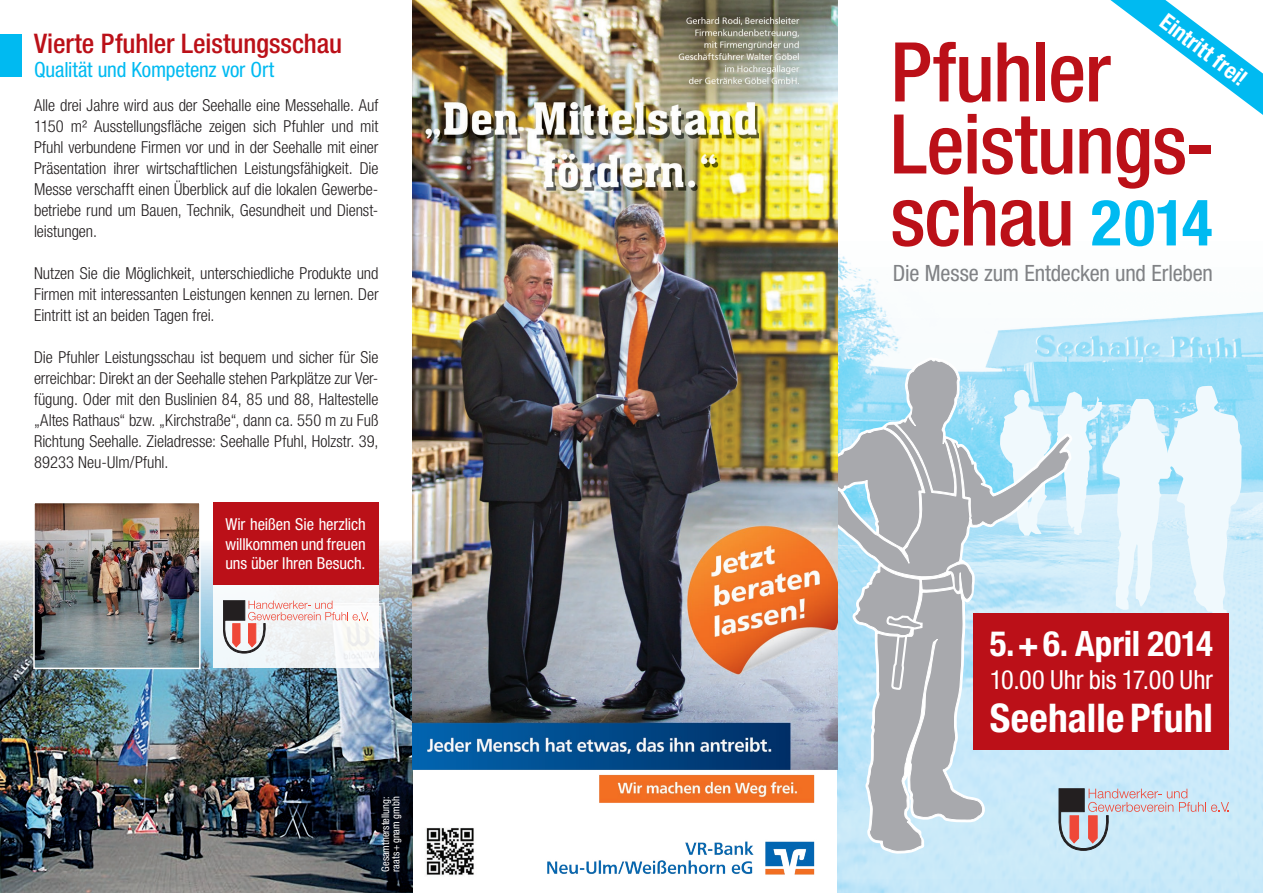
<style>
.page{position:relative;width:1263px;height:893px;background:#fff}
.page>*{position:absolute;margin:0;border:0;box-sizing:border-box;transform-origin:0 0}
.t1{font:500 condensed 82.5px/72px "Helvetica Neue LT Pro";letter-spacing:-.015em;color:#bb1018}
.t2{font:700 condensed 39.6px "Helvetica Neue LT Pro";letter-spacing:.005em;color:#fff}
.t3{font:700 condensed 35.1px "Helvetica Neue LT Pro";letter-spacing:-.005em;color:#fff}
.t4{font:500 condensed 27px "Helvetica Neue LT Pro";letter-spacing:-.005em;color:#bb1018}
.t5{font:condensed 26.4px "Helvetica Neue LT Pro";letter-spacing:-.01em;color:#fff}
.t6{font:condensed 22.5px "Helvetica Neue LT Pro";letter-spacing:-.01em;color:#808285}
.t7{font:700 condensed 22.5px "Helvetica Neue LT Pro";color:#fff}
.t8{font:condensed 21px "Helvetica Neue LT Pro";letter-spacing:-.005em;color:#00baf1}
.t9{font:300 condensed 16.5px/21px "Helvetica Neue LT Pro";letter-spacing:-.005em;color:#231f20;text-align:justify}
.t10{font:condensed 16.5px/19.5px "Helvetica Neue LT Pro";letter-spacing:-.005em;color:#fff;text-align:justify}
.t11{font:condensed 10.5px/10.5px "Helvetica Neue LT Pro";color:#fff}
.s1{font-weight:700;font-size:64.05px;color:#00baf1}
</style>
<div class="page">
<img style="left:838px;top:254px;width:425px;height:639px">
<svg style="left:838px;top:359px;width:404px;height:494px"></svg>
<img style="left:0;top:540px;width:412px;height:353px">
<div style="left:0;top:34px;width:21px;height:43px;background:#00baf1"></div>
<div style="left:213px;top:502px;width:165px;height:83px;background:#bb1018"></div>
<div style="left:213px;top:585px;width:165px;height:83px;background:#f5f8fa"></div>
<svg style="left:223px;top:601px;width:145px;height:52px"></svg>
<img style="left:36px;top:505px;width:162px;height:161px">
<div style="left:33px;top:502px;width:168px;height:167px;border:2px solid #fff"></div>
<svg style="left:1110px;top:0;width:153px;height:115px"></svg>
<img style="left:412px;top:0;width:426px;height:893px">
<h3 class="t4" style="left:34px;top:28px;width:309px">Vierte Pfuhler Leistungsschau</h3>
<p class="t8" style="left:34px;top:57px;width:242px">Qualität und Kompetenz vor Ort</p>
<p class="t9" style="left:34px;top:95px;width:346px">Alle drei Jahre wird aus der Seehalle eine Messehalle. Auf 1150 m² Ausstellungsfläche zeigen sich Pfuhler und mit Pfuhl verbundene Firmen vor und in der Seehalle mit einer Präsentation ihrer wirtschaftlichen Leistungsfähigkeit. Die Messe verschafft einen Überblick auf die lokalen Gewerbe&shy;betriebe rund um Bauen, Technik, Gesundheit und Dienst&shy;leistungen.</p>
<p class="t9" style="left:34px;top:263px;width:346px">Nutzen Sie die Möglichkeit, unterschiedliche Produkte und Firmen mit interessanten Leistungen kennen zu lernen. Der Eintritt ist an beiden Tagen frei.</p>
<p class="t9" style="left:34px;top:347px;width:346px">Die Pfuhler Leistungsschau ist bequem und sicher für Sie erreichbar: Direkt an der Seehalle stehen Parkplätze zur Ver&shy;fügung. Oder mit den Buslinien 84, 85 und 88, Haltestelle „Altes Rathaus“ bzw. „Kirchstraße“, dann ca. 550 m zu Fuß Richtung Seehalle. Zieladresse: Seehalle Pfuhl, Holzstr. 39, 89233 Neu-Ulm/Pfuhl.</p>
<p class="t10" style="left:225px;top:515px;width:142px">Wir heißen Sie herzlich willkommen und freuen uns über Ihren Besuch.</p>
<p class="t11" style="left:380px;top:872px;width:77px;rotate:-90deg">Gesamtherstellung: raats+gnam gmbh</p>
<h3 class="t7" style="left:1171px;top:8px;width:104px;rotate:37deg">Eintritt frei!</h3>
<h1 class="t1" style="left:890px;top:35px;width:326px">Pfuhler<br>Leistungs&shy;schau <span class="s1">2014</span></h1>
<h3 class="t6" style="left:893px;top:260px;width:322px">Die Messe zum Entdecken und Erleben</h3>
<h3 class="t3" style="left:990px;top:622px;width:225px">5.+6. April 2014</h3>
<h3 class="t5" style="left:990px;top:664px;width:225px">10.00 Uhr bis 17.00 Uhr</h3>
<h2 class="t2" style="left:990px;top:694px;width:225px">Seehalle Pfuhl</h2>
</div>
